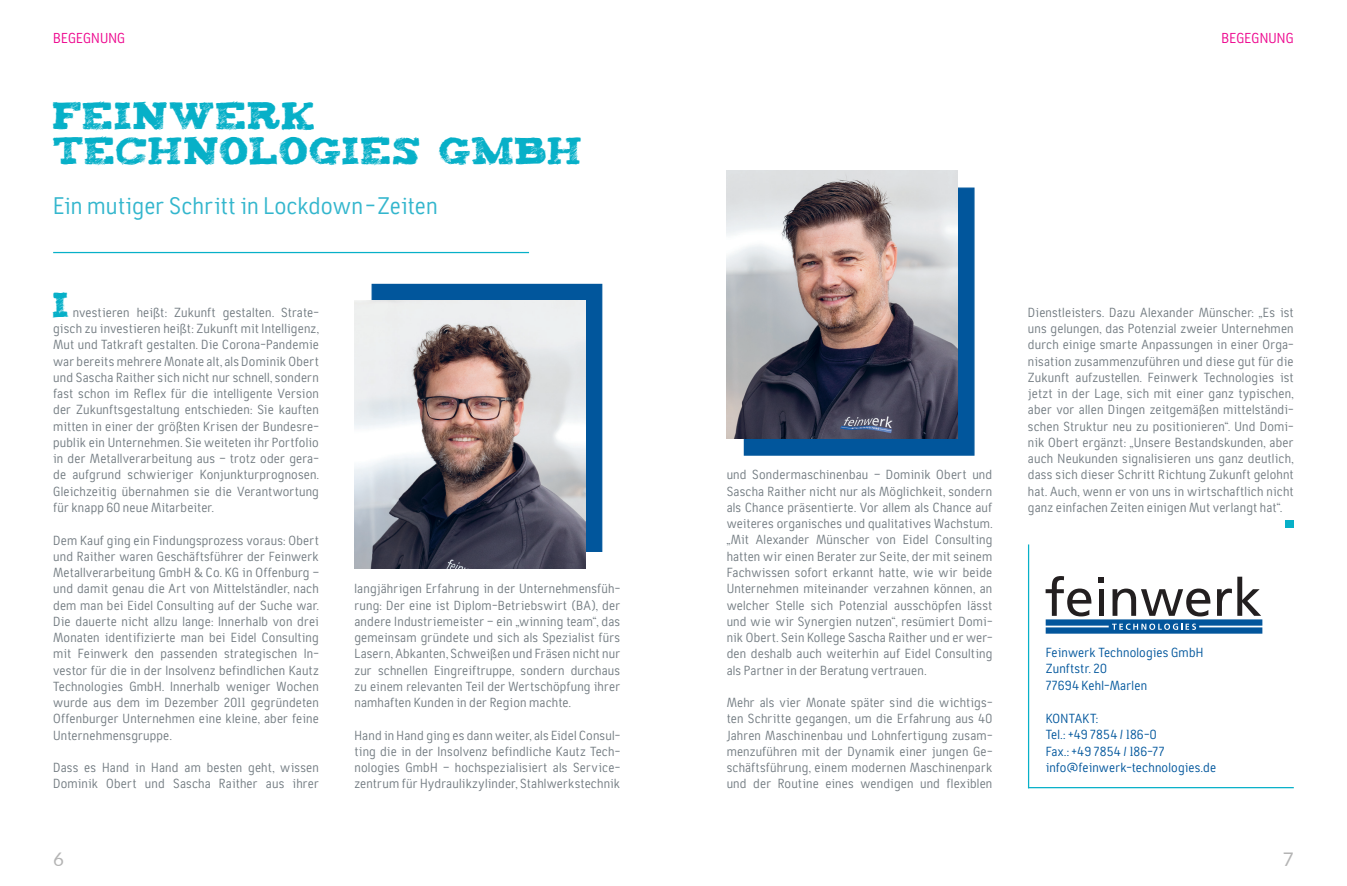
<style>
.page{position:relative;width:1347px;height:886px;background:#fff}
.page>*{position:absolute;margin:0;border:0;box-sizing:border-box;transform-origin:0 0}
.t1{font:31.25px/35px "Tiza";letter-spacing:.02em;color:#07b0c8}
.t2{font:28.75px "Tiza";color:#07b0c8}
.t3{font:25px "Tempelhof";letter-spacing:-.01em;color:#33b6cd}
.t4{font:18.75px "Lato";color:#b4b4b4}
.t5{font:15px "Tempelhof";color:#ed028c}
.t6{font:13.75px/16.2px "Tempelhof";color:#737c82;text-align:justify}
.t7{font:13.75px/16.5px "Tempelhof";color:#01569c}
</style>
<div class="page">
<div style="left:371px;top:284px;width:231px;height:268px;background:#01569c"></div>
<hr style="left:53px;top:252px;width:476px;height:1px;background:#07b0c8">
<div style="left:743px;top:187px;width:231px;height:269px;background:#01569c;border:1px solid #01569c"></div>
<div style="left:1285px;top:520px;width:8px;height:8px;background:#07b0c8"></div>
<hr style="left:1028px;top:544px;width:1px;height:244px;background:#07b0c8">
<hr style="left:1028px;top:787px;width:265px;height:1px;background:#07b0c8">
<img style="left:726px;top:171px;width:231px;height:268px">
<svg style="left:1045px;top:576px;width:217px;height:58px"></svg>
<img style="left:354px;top:301px;width:231px;height:268px">
<p class="t5" style="left:53px;top:30px;width:74px">BEGEGNUNG</p>
<h1 class="t1" style="left:53px;top:95px;width:532px">FEINWERK<br>TECHNOLOGIES GMBH</h1>
<h3 class="t3" style="left:53px;top:192px;width:386px">Ein mutiger Schritt in Lockdown - Zeiten</h3>
<h2 class="t2" style="left:53px;top:282px;width:19px">I</h2>
<p class="t6" style="left:53px;top:304px;width:267px;text-indent:19px">nvestieren heißt: Zukunft gestalten. Strate&shy;gisch zu investieren heißt: Zukunft mit Intelligenz, Mut und Tatkraft gestalten. Die Corona-Pandemie war bereits mehrere Monate alt, als Dominik Obert und Sascha Raither sich nicht nur schnell, sondern fast schon im Reflex für die intelligente Version der Zukunftsgestaltung entschieden: Sie kauften mitten in einer der größten Krisen der Bundesre&shy;publik ein Unternehmen. Sie weiteten ihr Portfolio in der Metallverarbeitung aus – trotz oder gera&shy;de aufgrund schwieriger Konjunkturprognosen.<br>Gleichzeitig übernahmen sie die Verantwortung für knapp 60 neue Mitarbeiter.</p>
<p class="t6" style="left:53px;top:532px;width:267px">Dem Kauf ging ein Findungsprozess voraus: Obert und Raither waren Geschäftsführer der Feinwerk Metallverarbeitung GmbH &amp; Co. KG in Offenburg – und damit genau die Art von Mittelständler, nach dem man bei Eidel Consulting auf der Suche war.<br>Die dauerte nicht allzu lange: Innerhalb von drei Monaten identifizierte man bei Eidel Consulting mit Feinwerk den passenden strategischen In&shy;vestor für die in der Insolvenz befindlichen Kautz Technologies GmbH. Innerhalb weniger Wochen wurde aus dem im Dezember 2011 gegründeten Offenburger Unternehmen eine kleine, aber feine Unternehmensgruppe.</p>
<p class="t6" style="left:53px;top:759px;width:267px">Dass es Hand in Hand am besten geht, wissen<br>Dominik Obert und Sascha Raither aus ihrer</p>
<p class="t6" style="left:354px;top:581px;width:267px">langjährigen Erfahrung in der Unternehmensfüh&shy;rung: Der eine ist Diplom-Betriebswirt (BA), der andere Industriemeister – ein „winning team“, das gemeinsam gründete und sich als Spezialist fürs Lasern, Abkanten, Schweißen und Fräsen nicht nur zur schnellen Eingreiftruppe, sondern durchaus zu einem relevanten Teil der Wertschöpfung ihrer namhaften Kunden in der Region machte.</p>
<p class="t6" style="left:354px;top:727px;width:267px">Hand in Hand ging es dann weiter, als Eidel Consul&shy;ting die in der Insolvenz befindliche Kautz Tech&shy;nologies GmbH – hochspezialisiert als Service&shy;zentrum für Hydraulikzylinder, Stahlwerkstechnik</p>
<p class="t5" style="left:1221px;top:30px;width:74px">BEGEGNUNG</p>
<p class="t6" style="left:726px;top:467px;width:267px">und Sondermaschinenbau – Dominik Obert und Sascha Raither nicht nur als Möglichkeit, sondern als Chance präsentierte. Vor allem als Chance auf weiteres organisches und qualitatives Wachstum. „Mit Alexander Münscher von Eidel Consulting hatten wir einen Berater zur Seite, der mit seinem Fachwissen sofort erkannt hatte, wie wir beide Unternehmen miteinander verzahnen können, an welcher Stelle sich Potenzial ausschöpfen lässt und wie wir Synergien nutzen“, resümiert Domi&shy;nik Obert. Sein Kollege Sascha Raither und er wer&shy;den deshalb auch weiterhin auf Eidel Consulting als Partner in der Beratung vertrauen.</p>
<p class="t6" style="left:726px;top:694px;width:267px">Mehr als vier Monate später sind die wichtigs&shy;ten Schritte gegangen, um die Erfahrung aus 40<br>Jahren Maschinenbau und Lohnfertigung zusam&shy;menzuführen mit der Dynamik einer jungen Ge&shy;schäftsführung, einem modernen Maschinenpark und der Routine eines wendigen und flexiblen</p>
<p class="t6" style="left:1028px;top:304px;width:267px">Dienstleisters. Dazu Alexander Münscher: „Es ist uns gelungen, das Potenzial zweier Unternehmen durch einige smarte Anpassungen in einer Orga&shy;nisation zusammenzuführen und diese gut für die Zukunft aufzustellen. Feinwerk Technologies ist jetzt in der Lage, sich mit einer ganz typischen, aber vor allen Dingen zeitgemäßen mittelständi&shy;schen Struktur neu zu positionieren“. Und Domi&shy;nik Obert ergänzt: „Unsere Bestandskunden, aber auch Neukunden signalisieren uns ganz deutlich, dass sich dieser Schritt Richtung Zukunft gelohnt hat. Auch, wenn er von uns in wirtschaftlich nicht ganz einfachen Zeiten einigen Mut verlangt hat“.</p>
<p class="t7" style="left:1045px;top:644px;width:159px">Feinwerk Technologies GmbH<br>Zunftstr. 20<br>77694 Kehl-Marlen</p>
<p class="t7" style="left:1045px;top:710px;width:172px">KONTAKT:<br>Tel.: +49 7854 / 186-0<br>Fax.: +49 7854 / 186-77 info@feinwerk-technologies.de</p>
<h3 class="t4" style="left:53px;top:845px;width:12px">6</h3>
<h3 class="t4" style="left:1282px;top:845px;width:12px">7</h3>
</div>
